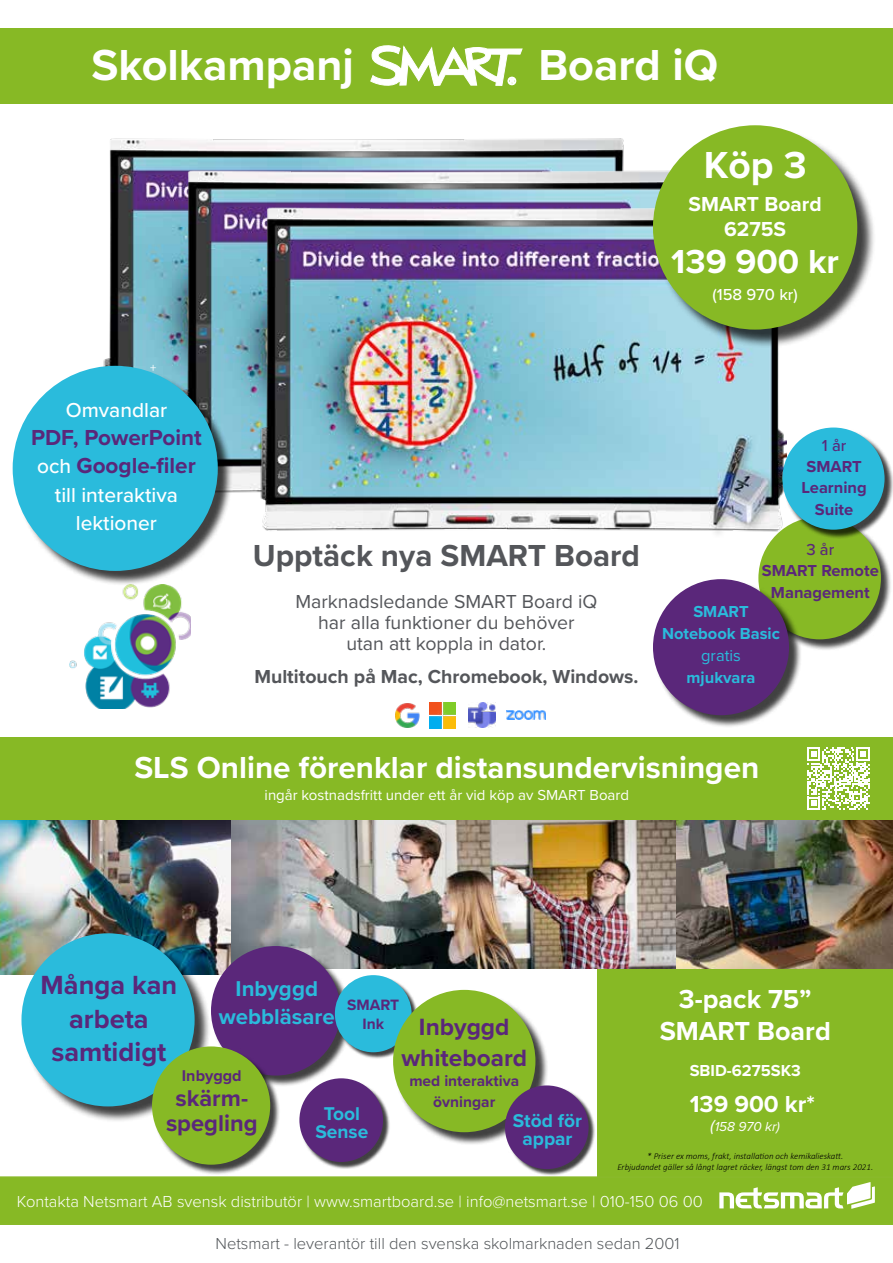
<style>
.page{position:relative;width:893px;height:1263px;background:#fff}
.page>*{position:absolute;margin:0;border:0;box-sizing:border-box;transform-origin:0 0}
.t1{font:700 45px "Proxima Nova";color:#fff}
.t2{font:700 39px "Proxima Nova";color:#fff}
.t3{font:700 34.5px "Proxima Nova";color:#fff}
.t4{font:700 31.5px "Proxima Nova";color:#fff}
.t5{font:700 31.5px "Proxima Nova";color:#54565a}
.t6{font:700 27.3px/33.6px "Proxima Nova";color:#5a277a;text-align:center}
.t7{font:700 27px/32.4px "Proxima Nova";color:#fff;text-align:center}
.t8{font:700 24.45px/30.8px "Proxima Nova";color:#5a277a;text-align:center}
.t9{font:700 24px "Proxima Nova";color:#fff}
.t10{font:700 23.7px/24.8px "Proxima Nova";color:#5a277a;text-align:center}
.t11{font:700 22.5px/28.3px "Proxima Nova";color:#5a277a}
.t12{font:700 22.2px/27.9px "Proxima Nova";color:#2abbdc;text-align:center}
.t13{font:700 21px "Proxima Nova";color:#fff}
.t14{font:500 20.85px/28.3px "Proxima Nova";color:#fff;text-align:center}
.t15{font:19.5px/21px "Proxima Nova";color:#54565a;text-align:center}
.t16{font:700 19.5px "Proxima Nova";color:#54565a}
.t17{font:700 19.2px/18px "Proxima Nova";color:#2abbdc;text-align:center}
.t18{font:300 16.5px "Proxima Nova";color:#fff}
.t19{font:300 16.5px "Proxima Nova";color:#53575a}
.t20{font:700 16.5px/21.3px "Proxima Nova";color:#5a277a;text-align:center}
.t21{font:700 16.5px/21.8px "Proxima Nova";color:#2abbdc;text-align:center}
.t22{font:700 16.5px "Proxima Nova";color:#fff}
.t23{font:500 16.5px "Proxima Nova";color:#fff}
.t24{font:500 16.5px "Proxima Nova";color:#5a277a}
.t25{font:16.5px "Proxima Nova";color:#2abbdc}
.t26{font:700 16.2px "Proxima Nova";color:#5a277a}
.t27{font:700 15.6px/19.5px "Proxima Nova";color:#5a277a;text-align:center}
.t28{font:15px "Proxima Nova";color:#fff}
.t29{font:italic 13.5px "Proxima Nova";color:#fff}
.t30{font:12.6px "Proxima Nova";color:#fff}
.t31{font:italic 300 9px/10.8px "Calibri";color:#000;text-align:center}
.s1{font-weight:500;font-size:20.85px;color:#fff}
.s2{font-size:16.5px}
</style>
<div class="page">
<div style="left:598px;top:963px;width:295px;height:230px;background:#87b925"></div>
<img style="left:230px;top:820px;width:502px;height:149px">
<img style="left:0;top:820px;width:230px;height:155px">
<img style="left:96px;top:138px;width:528px;height:230px">
<img style="left:174px;top:157px;width:481px;height:336px">
<img style="left:676px;top:820px;width:217px;height:148px">
<div style="left:0;top:738px;width:893px;height:82px;background:#87b925"></div>
<svg style="left:807px;top:747px;width:62px;height:63px"></svg>
<img style="left:253px;top:195px;width:531px;height:339px">
<div style="left:0;top:28px;width:893px;height:75px;background:#87b925"></div>
<div style="left:0;top:1176px;width:893px;height:49px;background:#87b925"></div>
<div style="left:655px;top:128px;width:221px;height:220px;background:#000;opacity:.75"></div>
<div style="left:653px;top:125px;width:204px;height:205px;background:#87b925;border-radius:50%"></div>
<svg style="left:370px;top:45px;width:152px;height:41px"></svg>
<div style="left:15px;top:368px;width:218px;height:218px;background:#000;opacity:.75"></div>
<div style="left:13px;top:366px;width:205px;height:205px;background:#2abbdc;border-radius:50%"></div>
<div style="left:23px;top:935px;width:187px;height:187px;background:#000;opacity:.75"></div>
<div style="left:21px;top:933px;width:174px;height:173px;background:#2abbdc;border-radius:50%"></div>
<div style="left:213px;top:948px;width:139px;height:139px;background:#000;opacity:.75"></div>
<div style="left:211px;top:946px;width:129px;height:129px;background:#5a277a;border-radius:50%"></div>
<div style="left:336px;top:976px;width:83px;height:83px;background:#000;opacity:.75"></div>
<div style="left:335px;top:975px;width:77px;height:77px;background:#2abbdc;border-radius:50%"></div>
<div style="left:153px;top:1048px;width:128px;height:127px;background:#000;opacity:.75"></div>
<div style="left:152px;top:1046px;width:118px;height:119px;background:#87b925;border-radius:50%"></div>
<div style="left:395px;top:992px;width:153px;height:153px;background:#000;opacity:.75"></div>
<div style="left:393px;top:990px;width:142px;height:142px;background:#87b925;border-radius:50%"></div>
<div style="left:506px;top:1087px;width:90px;height:90px;background:#000;opacity:.75"></div>
<div style="left:505px;top:1085px;width:84px;height:84px;background:#5a277a;border-radius:50%"></div>
<img style="left:507px;top:710px;width:38px;height:9px">
<img style="left:395px;top:703px;width:39px;height:26px">
<img style="left:429px;top:702px;width:26px;height:26px">
<img style="left:468px;top:702px;width:27px;height:25px">
<div style="left:760px;top:518px;width:132px;height:133px;background:#000;opacity:.75"></div>
<div style="left:758px;top:517px;width:123px;height:122px;background:#87b925;border-radius:50%"></div>
<div style="left:784px;top:429px;width:109px;height:110px;background:#000;opacity:.75"></div>
<div style="left:782px;top:427px;width:102px;height:103px;background:#2abbdc;border-radius:50%"></div>
<div style="left:654px;top:581px;width:148px;height:147px;background:#000;opacity:.75"></div>
<div style="left:653px;top:579px;width:136px;height:136px;background:#5a277a;border-radius:50%"></div>
<img style="left:69px;top:584px;width:122px;height:125px">
<div style="left:301px;top:1079px;width:89px;height:90px;background:#000;opacity:.75"></div>
<div style="left:299px;top:1078px;width:84px;height:84px;background:#5a277a;border-radius:50%"></div>
<h1 class="t1" style="left:92px;top:32px;width:264px">Skolkampanj</h1>
<h1 class="t1" style="left:538px;top:32px;width:182px">Board iQ</h1>
<h2 class="t2" style="left:704px;top:136px;width:104px">Köp 3</h2>
<h3 class="t13" style="left:689px;top:188px;width:135px">SMART Board</h3>
<h3 class="t13" style="left:724px;top:213px;width:64px">6275S</h3>
<h3 class="t30" style="left:150px;top:358px;width:8px">+</h3>
<h3 class="t14" style="left:66px;top:395px;width:103px">Omvandlar</h3>
<h3 class="t11" style="left:31px;top:423px;width:172px">PDF, PowerPoint <span class="s1">och</span> Google-filer</h3>
<h3 class="t14" style="left:55px;top:480px;width:124px">till interaktiva lektioner</h3>
<h3 class="t3" style="left:671px;top:236px;width:169px">139 900 kr</h3>
<h3 class="t23" style="left:712px;top:282px;width:87px">(158 970 kr)</h3>
<h3 class="t5" style="left:253px;top:532px;width:389px">Upptäck nya SMART Board</h3>
<h3 class="t15" style="left:295px;top:591px;width:304px">Marknadsledande SMART Board iQ har alla funktioner du behöver<br>utan att koppla in dator.</h3>
<h3 class="t16" style="left:254px;top:662px;width:386px">Multitouch på Mac, Chromebook, Windows.</h3>
<h3 class="t24" style="left:822px;top:433px;width:26px">1 år</h3>
<h3 class="t20" style="left:801px;top:456px;width:67px">SMART<br>Learning<br>Suite</h3>
<h3 class="t24" style="left:806px;top:537px;width:29px">3 år</h3>
<h3 class="t20" style="left:762px;top:560px;width:119px">SMART Remote<br>Management</h3>
<h3 class="t21" style="left:662px;top:600px;width:120px">SMART<br>Notebook Basic</h3>
<h3 class="t25" style="left:701px;top:643px;width:41px">gratis</h3>
<h3 class="t21" style="left:686px;top:666px;width:70px">mjukvara</h3>
<h3 class="t4" style="left:134px;top:744px;width:626px">SLS Online förenklar distansundervisningen</h3>
<h3 class="t28" style="left:265px;top:784px;width:366px">ingår kostnadsfritt under ett år vid köp av SMART Board</h3>
<h3 class="t6" style="left:41px;top:967px;width:138px">Många kan arbeta samtidigt</h3>
<h3 class="t12" style="left:219px;top:974px;width:118px">Inbyggd webbläsare</h3>
<h3 class="t27" style="left:347px;top:995px;width:54px">SMART<br>Ink</h3>
<h3 class="t8" style="left:401px;top:1011px;width:127px">Inbyggd whiteboard</h3>
<h3 class="t27" style="left:409px;top:1070px;width:111px;line-height:20.7px">med interaktiva övningar</h3>
<h3 class="t17" style="left:513px;top:1111px;width:71px">Stöd för appar</h3>
<h3 class="t26" style="left:182px;top:1064px;width:61px">Inbyggd</h3>
<h3 class="t10" style="left:166px;top:1085px;width:93px">skärm&shy;spegling</h3>
<h3 class="t17" style="left:315px;top:1104px;width:54px">Tool<br>Sense</h3>
<h3 class="t7" style="left:660px;top:982px;width:173px">3-pack 75”<br>SMART Board</h3>
<h3 class="t22" style="left:690px;top:1058px;width:113px">SBID-6275SK3</h3>
<h3 class="t9" style="left:690px;top:1085px;width:127px">139 900 kr*</h3>
<h3 class="t29" style="left:711px;top:1117px;width:71px"><span class="s2">(</span>158 970 kr)</h3>
<p class="t31" style="left:617px;top:1150px;width:257px">* Priser ex moms, frakt, installation och kemikalieskatt.<br>Erbjudandet gäller så långt lagret räcker, längst tom den 31 mars 2021.</p>
<h3 class="t18" style="left:17px;top:1189px;width:687px">Kontakta Netsmart AB svensk distributör | www.smartboard.se | info@netsmart.se | 010-150 06 00</h3>
<h3 class="t19" style="left:215px;top:1231px;width:466px">Netsmart - leverantör till den svenska skolmarknaden sedan 2001</h3>
</div>
